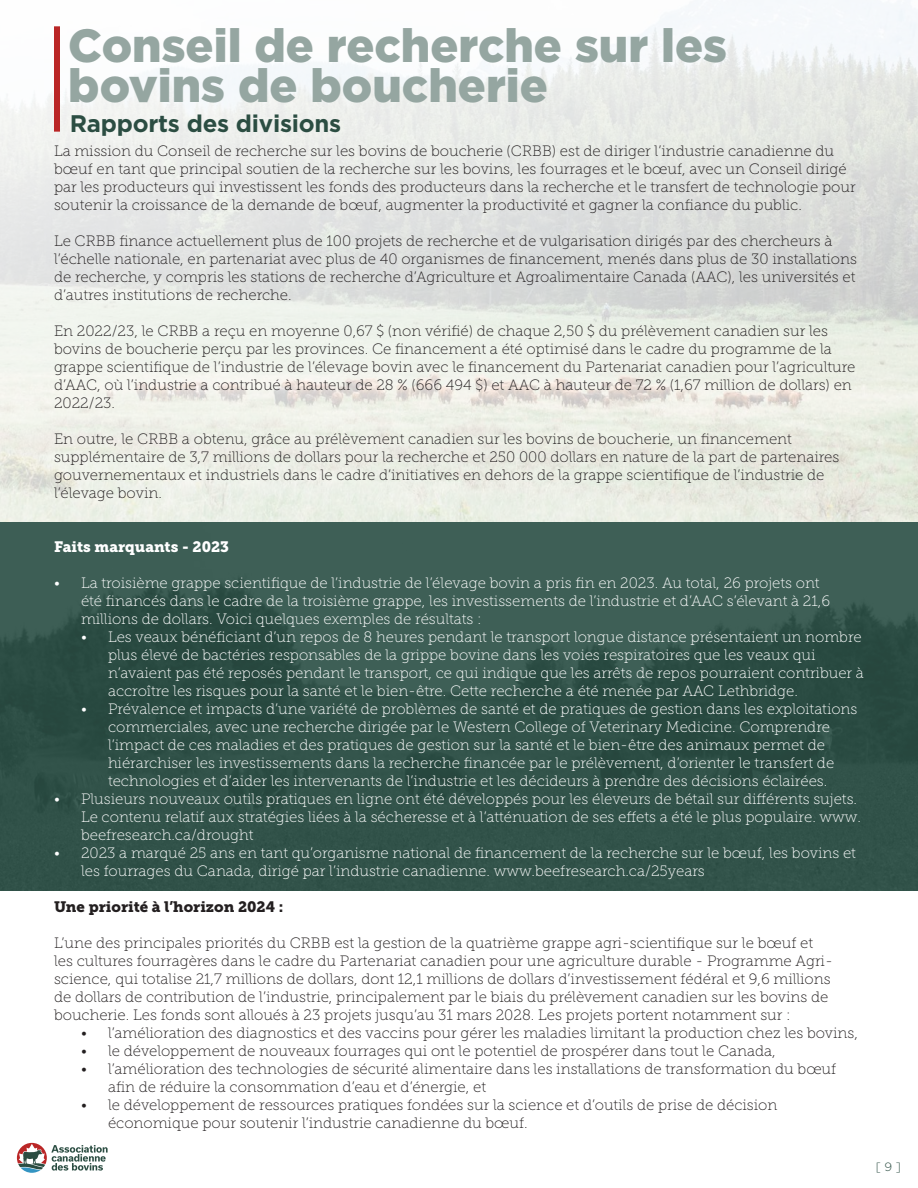
<style>
.page{position:relative;width:918px;height:1188px;background:#fff}
.page>*{position:absolute;margin:0;border:0;box-sizing:border-box;transform-origin:0 0}
.t1{font:900 46.5px/40.5px "Gotham";color:#95a6a1}
.t2{font:700 24px "Gotham";letter-spacing:-.01em;color:#2b4d42}
.t3{font:15px/18px "Museo Slab 100";color:#231f20}
.t4{font:15px/18px "Museo Slab 100";color:#fff}
.t5{font:15px "Museo Slab 900";color:#231f20}
.t6{font:15px "Museo Slab 900";color:#fff}
.t7{font:300 12px "Gotham";color:#2b4d42}
</style>
<div class="page">
<svg style="left:17px;top:1143px;width:91px;height:30px"></svg>
<img style="left:0;top:0;width:918px;height:523px">
<div style="left:0;top:523px;width:918px;height:368px;background:#2c4d44"></div>
<div style="left:54px;top:26px;width:6px;height:106px;background:#ba2626"></div>
<p class="t1" style="left:68px;top:24px;width:660px">Conseil de recherche sur les bovins de boucherie</p>
<p class="t2" style="left:70px;top:108px;width:273px">Rapports des divisions</p>
<p class="t3" style="left:54px;top:142px;width:803px">La mission du Conseil de recherche sur les bovins de boucherie (CRBB) est de diriger l’industrie canadienne du bœuf en tant que principal soutien de la recherche sur les bovins, les fourrages et le bœuf, avec un Conseil dirigé par les producteurs qui investissent les fonds des producteurs dans la recherche et le transfert de technologie pour soutenir la croissance de la demande de bœuf, augmenter la productivité et gagner la confiance du public.</p>
<p class="t3" style="left:54px;top:232px;width:804px">Le CRBB finance actuellement plus de 100 projets de recherche et de vulgarisation dirigés par des chercheurs à l’échelle nationale, en partenariat avec plus de 40 organismes de financement, menés dans plus de 30 installations de recherche, y compris les stations de recherche d’Agriculture et Agroalimentaire Canada (AAC), les universités et d’autres institutions de recherche.</p>
<p class="t3" style="left:54px;top:322px;width:803px">En 2022/23, le CRBB a reçu en moyenne 0,67 $ (non vérifié) de chaque 2,50 $ du prélèvement canadien sur les bovins de boucherie perçu par les provinces. Ce financement a été optimisé dans le cadre du programme de la grappe scientifique de l’industrie de l’élevage bovin avec le financement du Partenariat canadien pour l’agriculture d’AAC, où l’industrie a contribué à hauteur de 28 % (666 494 $) et AAC à hauteur de 72 % (1,67 million de dollars) en 2022/23.</p>
<p class="t3" style="left:54px;top:430px;width:787px">En outre, le CRBB a obtenu, grâce au prélèvement canadien sur les bovins de boucherie, un financement supplémentaire de 3,7 millions de dollars pour la recherche et 250 000 dollars en nature de la part de partenaires gouvernementaux et industriels dans le cadre d’initiatives en dehors de la grappe scientifique de l’industrie de l’élevage bovin.</p>
<p class="t6" style="left:54px;top:538px;width:177px">Faits marquants - 2023</p>
<p class="t4" style="left:81px;top:574px;width:751px;text-indent:-27px">• La troisième grappe scientifique de l’industrie de l’élevage bovin a pris fin en 2023. Au total, 26 projets ont été financés dans le cadre de la troisième grappe, les investissements de l’industrie et d’AAC s’élevant à 21,6 millions de dollars. Voici quelques exemples de résultats :</p>
<p class="t4" style="left:108px;top:628px;width:757px;text-indent:-27px">• Les veaux bénéficiant d’un repos de 8 heures pendant le transport longue distance présentaient un nombre plus élevé de bactéries responsables de la grippe bovine dans les voies respiratoires que les veaux qui n’avaient pas été reposés pendant le transport, ce qui indique que les arrêts de repos pourraient contribuer à accroître les risques pour la santé et le bien-être. Cette recherche a été menée par AAC Lethbridge.</p>
<p class="t4" style="left:81px;top:700px;width:778px;text-align:center">• Prévalence et impacts d’une variété de problèmes de santé et de pratiques de gestion dans les exploitations commerciales, avec une recherche dirigée par le Western College of Veterinary Medicine. Comprendre l’impact de ces maladies et des pratiques de gestion sur la santé et le bien-être des animaux permet de hiérarchiser les investissements dans la recherche financée par le prélèvement, d’orienter le transfert de technologies et d’aider les intervenants de l’industrie et les décideurs à prendre des décisions éclairées.</p>
<p class="t4" style="left:81px;top:790px;width:781px;text-indent:-27px">• Plusieurs nouveaux outils pratiques en ligne ont été développés pour les éleveurs de bétail sur différents sujets.<br>Le contenu relatif aux stratégies liées à la sécheresse et à l’atténuation de ses effets a été le plus populaire. www. beefresearch.ca/drought</p>
<p class="t4" style="left:81px;top:844px;width:777px;text-indent:-27px">• 2023 a marqué 25 ans en tant qu’organisme national de financement de la recherche sur le bœuf, les bovins et les fourrages du Canada, dirigé par l’industrie canadienne. www.beefresearch.ca/25years</p>
<p class="t5" style="left:54px;top:898px;width:231px">Une priorité à l’horizon 2024 :</p>
<p class="t3" style="left:54px;top:934px;width:780px">L’une des principales priorités du CRBB est la gestion de la quatrième grappe agri-scientifique sur le bœuf et les cultures fourragères dans le cadre du Partenariat canadien pour une agriculture durable - Programme Agri&shy;science, qui totalise 21,7 millions de dollars, dont 12,1 millions de dollars d’investissement fédéral et 9,6 millions de dollars de contribution de l’industrie, principalement par le biais du prélèvement canadien sur les bovins de boucherie. Les fonds sont alloués à 23 projets jusqu’au 31 mars 2028. Les projets portent notamment sur :</p>
<p class="t3" style="left:81px;top:1024px;width:779px">• l’amélioration des diagnostics et des vaccins pour gérer les maladies limitant la production chez les bovins,</p>
<p class="t3" style="left:81px;top:1042px;width:696px">• le développement de nouveaux fourrages qui ont le potentiel de prospérer dans tout le Canada,</p>
<p class="t3" style="left:108px;top:1060px;width:730px;text-indent:-27px">• l’amélioration des technologies de sécurité alimentaire dans les installations de transformation du bœuf afin de réduire la consommation d’eau et d’énergie, et</p>
<p class="t3" style="left:108px;top:1096px;width:671px;text-indent:-27px">• le développement de ressources pratiques fondées sur la science et d’outils de prise de décision économique pour soutenir l’industrie canadienne du bœuf.</p>
<p class="t7" style="left:876px;top:1160px;width:27px">[ 9 ]</p>
</div>
